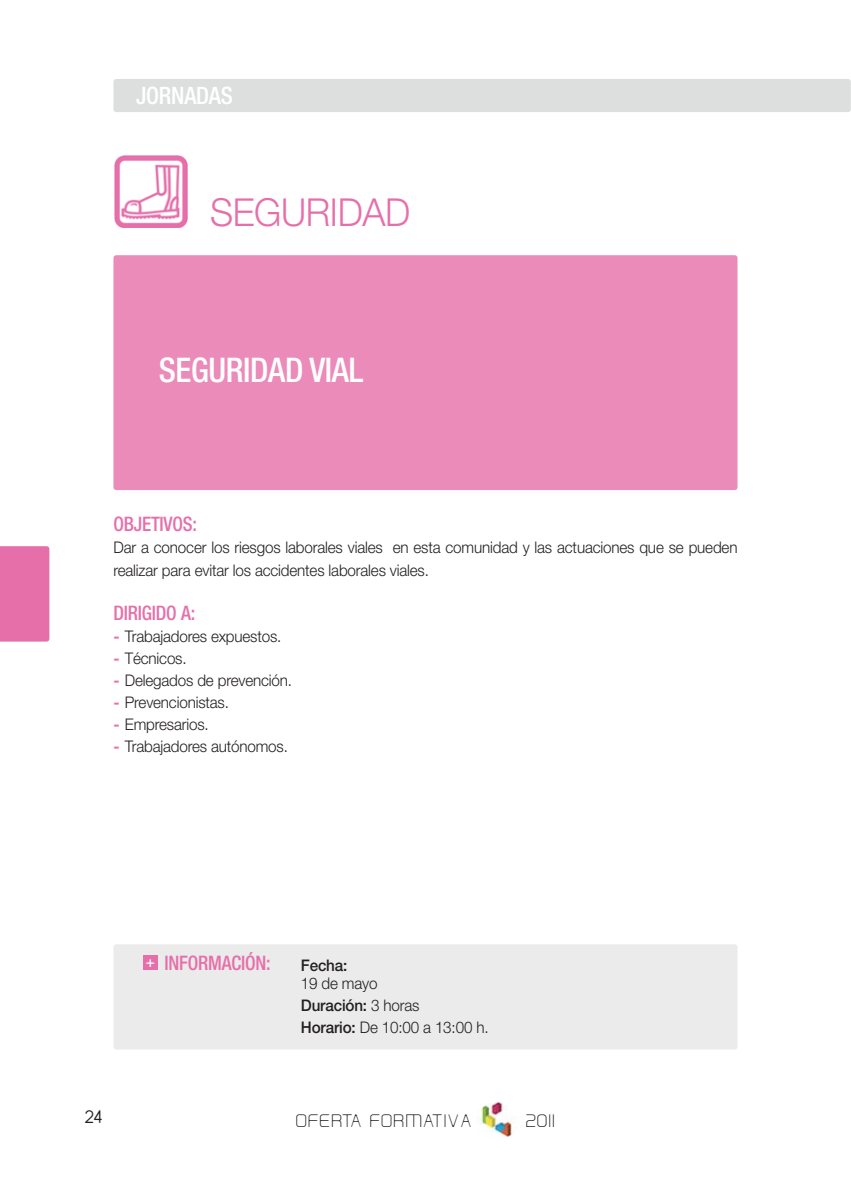
<style>
.page{position:relative;width:851px;height:1191px;background:#fff}
.page>*{position:absolute;margin:0;border:0;box-sizing:border-box;transform-origin:0 0}
.t1{font:300 38.6px "Helvetica Neue";letter-spacing:-.01em;color:#e66faa;scale:.95 1}
.t2{font:500 condensed 34px "Helvetica Neue";letter-spacing:-.01em;color:#fff}
.t3{font:500 condensed 24px "Helvetica Neue";letter-spacing:-.01em;color:#fff}
.t4{font:500 condensed 20px "Helvetica Neue";letter-spacing:-.01em;color:#e66faa;scale:.95 1}
.t5{font:20px "Antipasto";color:#231f20}
.t6{font:19px "Hall Fetica Decompose";color:#231f20}
.t7{font:300 16px/22px "Helvetica Neue";letter-spacing:-.01em;color:#231f20;scale:.95 1}
.t8{font:500 16px "Helvetica Neue";letter-spacing:-.01em;color:#231f20;scale:.95 1}
.t9{font:15.2px "Helvetica TT";color:#fff}
.s1{font-weight:700;color:#e66faa}
.s2{font-weight:500}
</style>
<div class="page">
<div style="left:113px;top:255px;width:624px;height:235px;background:#ea8bb9"></div>
<div style="left:113px;top:944px;width:624px;height:105px;background:#ebebeb"></div>
<div style="left:143px;top:955px;width:14px;height:14px;background:#e66faa"></div>
<div style="left:113px;top:79px;width:737px;height:33px;background:#dddede;border-radius:3px"></div>
<div style="left:0;top:546px;width:49px;height:95px;background:#e66faa"></div>
<img style="left:114px;top:155px;width:73px;height:72px">
<img style="left:478px;top:1102px;width:36px;height:35px">
<h3 class="t3" style="left:136px;top:87px;width:98px">JORNADAS</h3>
<h1 class="t1" style="left:210px;top:198px;width:212px">SEGURIDAD</h1>
<h2 class="t2" style="left:159px;top:357px;width:206px">SEGURIDAD VIAL</h2>
<p class="t4" style="left:113px;top:517px;width:90px">OBJETIVOS:</p>
<p class="t7" style="left:113px;top:538px;width:658px">Dar a conocer los riesgos laborales viales en esta comunidad y las actuaciones que se pueden realizar para evitar los accidentes laborales viales.</p>
<p class="t4" style="left:113px;top:605px;width:88px">DIRIGIDO A:</p>
<p class="t7" style="left:113px;top:626px;width:178px"><span class="s1">-</span> Trabajadores expuestos.</p>
<p class="t7" style="left:113px;top:648px;width:79px"><span class="s1">-</span> Técnicos.</p>
<p class="t7" style="left:113px;top:670px;width:189px"><span class="s1">-</span> Delegados de prevención.</p>
<p class="t7" style="left:113px;top:692px;width:123px"><span class="s1">-</span> Prevencionistas.</p>
<p class="t7" style="left:113px;top:714px;width:102px"><span class="s1">-</span> Empresarios.</p>
<p class="t7" style="left:113px;top:736px;width:185px"><span class="s1">-</span> Trabajadores autónomos.</p>
<p class="t5" style="left:85px;top:1110px;width:19px">24</p>
<p class="t9" style="left:146px;top:953px;width:10px">+</p>
<p class="t4" style="left:164px;top:955px;width:113px">INFORMACIÓN:</p>
<p class="t8" style="left:301px;top:959px;width:50px">Fecha:</p>
<p class="t7" style="left:301px;top:973px;width:199px">19 de mayo<br><span class="s2">Duración:</span> 3 horas<br><span class="s2">Horario:</span> De 10:00 a 13:00 h.</p>
<p class="t6" style="left:295px;top:1109px;width:179px">OFERTA FORMATIVA</p>
<p class="t6" style="left:525px;top:1109px;width:32px">2011</p>
</div>
